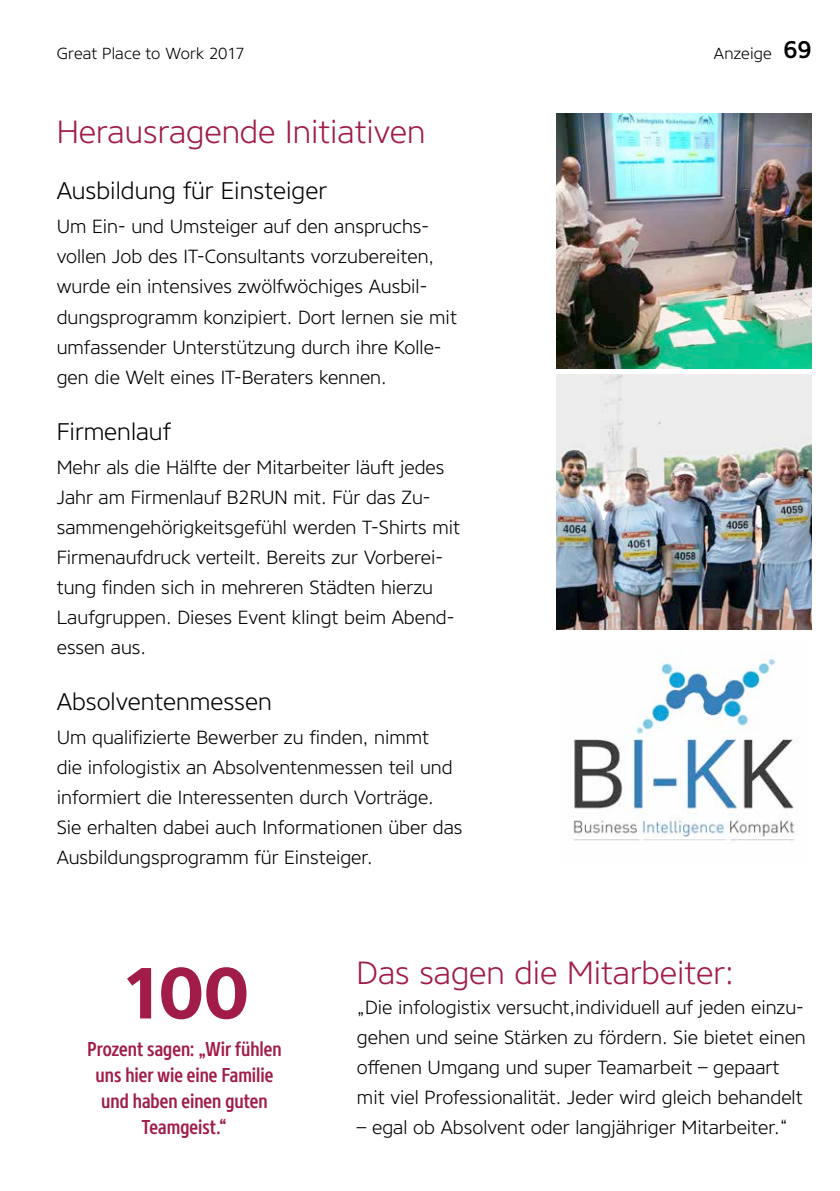
<style>
.page{position:relative;width:840px;height:1191px;background:#fff}
.page>*{position:absolute;margin:0;border:0;box-sizing:border-box;transform-origin:0 0}
._3_0_Zahl-36pt{font:700 72px "Core Sans N65";color:#a11c49}
._4_0_Zwischenübersch{font:300 32px "Core Sans N35";color:#a11c49}
._4_1-Zwischenuntersc{font:300 24px "Core Sans N35";color:#000}
._9_99_Seitenzahl_rec{font:500 24px "Core Sans N55";color:#000}
._3_01_Zahl_Text{font:500 20px/26px "Core Sans N57 Cn";color:#a11c49;text-align:center}
._0_0-Fließtext_9_5pt{font:300 19px/30px "Core Sans N35";color:#000}
._9_9_Kopfzeile{font:300 16px "Core Sans N35";letter-spacing:.01em;color:#000}
</style>
<div class="page">
<img style="left:556px;top:113px;width:255px;height:256px">
<img style="left:556px;top:374px;width:255px;height:255px">
<img style="left:573px;top:653px;width:224px;height:188px">
<p class="_9_9_Kopfzeile" style="left:57px;top:43px;width:189px">Great Place to Work 2017</p>
<p class="_9_9_Kopfzeile" style="left:713px;top:43px;width:59px">Anzeige</p>
<p class="_9_99_Seitenzahl_rec" style="left:783px;top:34px;width:30px">69</p>
<p class="_4_0_Zwischenübersch" style="left:57px;top:111px;width:370px">Herausragende Initiativen</p>
<p class="_4_1-Zwischenuntersc" style="left:57px;top:175px;width:271px">Ausbildung für Einsteiger</p>
<p class="_0_0-Fließtext_9_5pt" style="left:57px;top:212px;width:401px">Um Ein- und Umsteiger auf den anspruchs&shy;vollen Job des IT-Consultants vorzubereiten, wurde ein intensives zwölfwöchiges Ausbil&shy;dungsprogramm konzipiert. Dort lernen sie mit umfassender Unterstützung durch ihre Kolle&shy;gen die Welt eines IT-Beraters kennen.</p>
<p class="_4_1-Zwischenuntersc" style="left:57px;top:415px;width:115px">Firmenlauf</p>
<p class="_0_0-Fließtext_9_5pt" style="left:57px;top:452px;width:404px">Mehr als die Hälfte der Mitarbeiter läuft jedes Jahr am Firmenlauf B2RUN mit. Für das Zu&shy;sammengehörigkeitsgefühl werden T-Shirts mit Firmenaufdruck verteilt. Bereits zur Vorberei&shy;tung finden sich in mehreren Städten hierzu Laufgruppen. Dieses Event klingt beim Abend&shy;essen aus.</p>
<p class="_4_1-Zwischenuntersc" style="left:57px;top:685px;width:216px">Absolventenmessen</p>
<p class="_0_0-Fließtext_9_5pt" style="left:57px;top:722px;width:407px">Um qualifizierte Bewerber zu finden, nimmt<br>die infologistix an Absolventenmessen teil und informiert die Interessenten durch Vorträge.<br>Sie erhalten dabei auch Informationen über das Ausbildungsprogramm für Einsteiger.</p>
<p class="_3_0_Zahl-36pt" style="left:120px;top:946px;width:129px">100</p>
<p class="_3_01_Zahl_Text" style="left:87px;top:1036px;width:196px">Prozent sagen: „Wir fühlen uns hier wie eine Familie und haben einen guten<br>Teamgeist.“</p>
<p class="_4_0_Zwischenübersch" style="left:356px;top:951px;width:379px">Das sagen die Mitarbeiter:</p>
<p class="_0_0-Fließtext_9_5pt" style="left:357px;top:992px;width:450px">„Die infologistix versucht,individuell auf jeden einzu&shy;gehen und seine Stärken zu fördern. Sie bietet einen offenen Umgang und super Teamarbeit – gepaart mit viel Professionalität. Jeder wird gleich behandelt</p>
<p class="_0_0-Fließtext_9_5pt" style="left:357px;top:1112px;width:432px">– egal ob Absolvent oder langjähriger Mitarbeiter.“</p>
</div>
